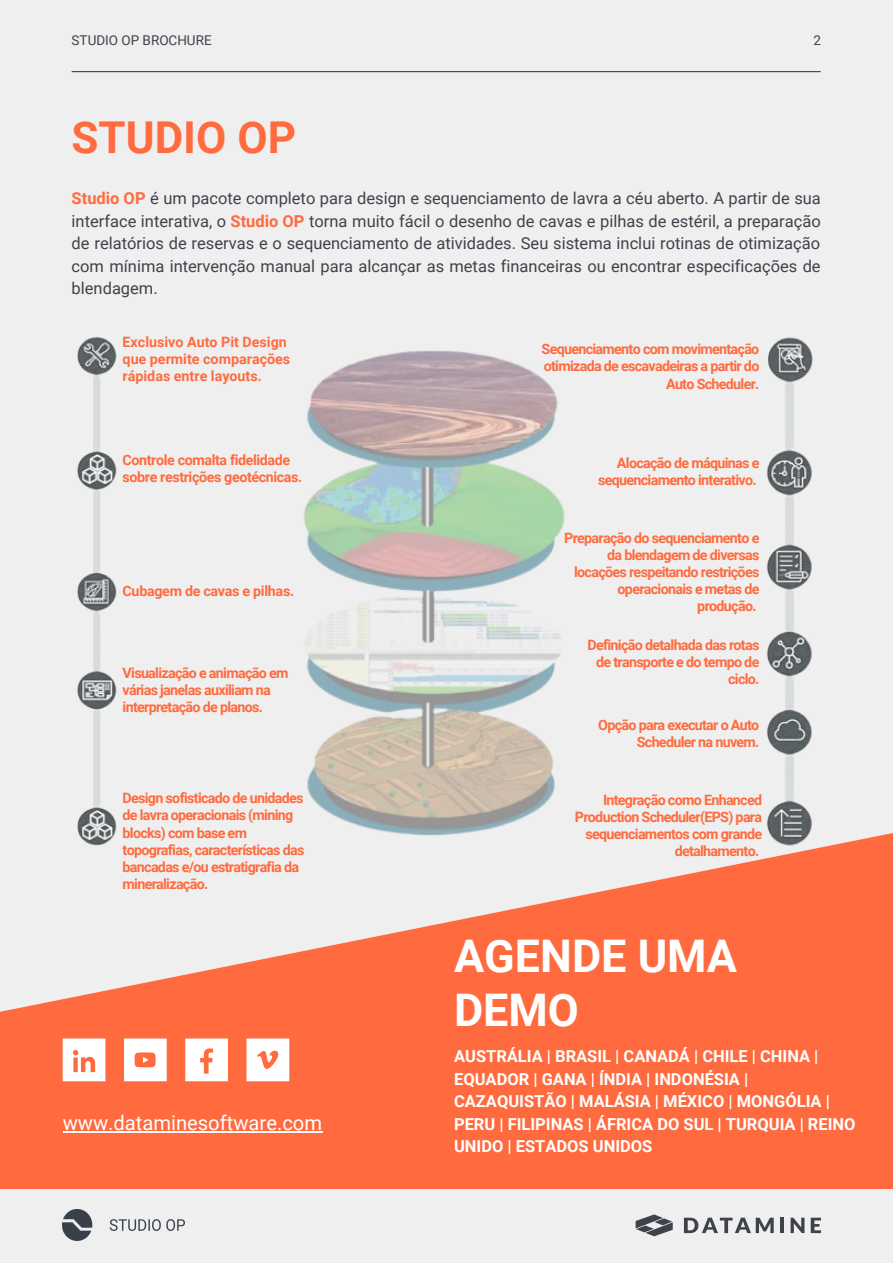
<style>
.page{position:relative;width:893px;height:1264px;background:#fff}
.page>*{position:absolute;margin:0;border:0;box-sizing:border-box;transform-origin:0 0}
.t1{font:700 45px/54px "Roboto";color:#fff}
.t2{font:700 43.95px "Roboto";color:#ff6b3e}
.t3{font:20.25px "Roboto";color:#fff}
.t4{font:16.5px/22.5px "Roboto";color:#3e424b;text-align:justify}
.t5{font:700 16.5px/22.5px "Roboto";color:#fff}
.t6{font:700 14.25px/17.1px "Roboto";letter-spacing:-.05em;color:#ff6b3e;text-align:right}
.t7{font:700 14.25px/16.8px "Roboto";color:#ff6b3e}
.t8{font:700 14.25px/17.1px "Roboto";letter-spacing:-.025em;color:#ff6b3e}
.t9{font:700 14.25px "Roboto";letter-spacing:-.02em;color:#ff6b3e}
.t10{font:13.5px "Roboto";color:#3e424b}
.s1{font-weight:700;color:#ff6b3e}
</style>
<div class="page">
<div style="left:0;top:0;width:892px;height:1262px;background:#efefef"></div>
<svg style="left:0;top:833px;width:892px;height:356px;fill:#ff6b3e"></svg>
<hr style="left:72px;top:71px;width:748px;height:1px;background:#3e424b">
<svg style="left:684px;top:1217px;width:89px;height:16px"></svg>
<hr style="left:780px;top:1217px;width:4px;height:15px;background:#3e424b">
<svg style="left:790px;top:1217px;width:14px;height:15px"></svg>
<svg style="left:810px;top:1217px;width:11px;height:15px"></svg>
<svg style="left:635px;top:1214px;width:37px;height:22px"></svg>
<svg style="left:185px;top:1038px;width:43px;height:43px"></svg>
<svg style="left:246px;top:1038px;width:43px;height:43px"></svg>
<svg style="left:63px;top:1038px;width:42px;height:43px"></svg>
<svg style="left:124px;top:1038px;width:43px;height:43px"></svg>
<img style="left:72px;top:337px;width:48px;height:513px">
<img style="left:762px;top:337px;width:58px;height:538px">
<img style="left:297px;top:351px;width:274px;height:519px">
<img style="left:63px;top:1209px;width:121px;height:30px">
<hr style="left:63px;top:1131px;width:259px;height:1px;background:#fff">
<p class="t10" style="left:72px;top:33px;width:141px">STUDIO OP BROCHURE</p>
<p class="t10" style="left:813px;top:33px;width:9px">2</p>
<p class="t2" style="left:72px;top:112px;width:226px">STUDIO OP</p>
<p class="t4" style="left:72px;top:187px;width:750px"><span class="s1">Studio OP</span> é um pacote completo para design e sequenciamento de lavra a céu aberto. A partir de sua interface interativa, o <span class="s1">Studio OP</span> torna muito fácil o desenho de cavas e pilhas de estéril, a preparação de relatórios de reservas e o sequenciamento de atividades. Seu sistema inclui rotinas de otimização com mínima intervenção manual para alcançar as metas financeiras ou encontrar especificações de blendagem.</p>
<p class="t7" style="left:123px;top:334px;width:169px">Exclusivo Auto Pit Design que permite comparações rápidas entre layouts.</p>
<p class="t8" style="left:123px;top:452px;width:181px">Controle comalta fidelidade sobre restrições geotécnicas.</p>
<p class="t9" style="left:123px;top:582px;width:173px">Cubagem de cavas e pilhas.</p>
<p class="t6" style="left:123px;top:664px;width:167px;text-align:left">Visualização e animação em várias janelas auxiliam na interpretação de planos.</p>
<p class="t6" style="left:123px;top:790px;width:183px;text-align:left">Design sofisticado de unidades de lavra operacionais (mining blocks) com base em topografias, características das bancadas e/ou estratigrafia da mineralização.</p>
<p class="t3" style="left:63px;top:1111px;width:261px">www.dataminesoftware.com</p>
<p class="t6" style="left:541px;top:341px;width:219px">Sequenciamento com movimentação otimizada de escavadeiras a partir do<br>Auto Scheduler.</p>
<p class="t6" style="left:598px;top:455px;width:163px">Alocação de máquinas e sequenciamento interativo.</p>
<p class="t6" style="left:564px;top:529px;width:197px">Preparação do sequenciamento e da blendagem de diversas locações respeitando restrições operacionais e metas de produção.</p>
<p class="t6" style="left:587px;top:636px;width:173px">Definição detalhada das rotas de transporte e do tempo de ciclo.</p>
<p class="t6" style="left:598px;top:716px;width:163px">Opção para executar o Auto<br>Scheduler na nuvem.</p>
<p class="t6" style="left:575px;top:791px;width:189px">Integração como Enhanced<br>Production Scheduler(EPS) para sequenciamentos com grande detalhamento.</p>
<p class="t1" style="left:454px;top:929px;width:284px">AGENDE UMA<br>DEMO</p>
<p class="t5" style="left:454px;top:1045px;width:403px">AUSTRÁLIA | BRASIL | CANADÁ | CHILE | CHINA | EQUADOR | GANA | ÍNDIA | INDONÉSIA | CAZAQUISTÃO | MALÁSIA | MÉXICO | MONGÓLIA | PERU | FILIPINAS | ÁFRICA DO SUL | TURQUIA | REINO UNIDO | ESTADOS UNIDOS</p>
</div>
